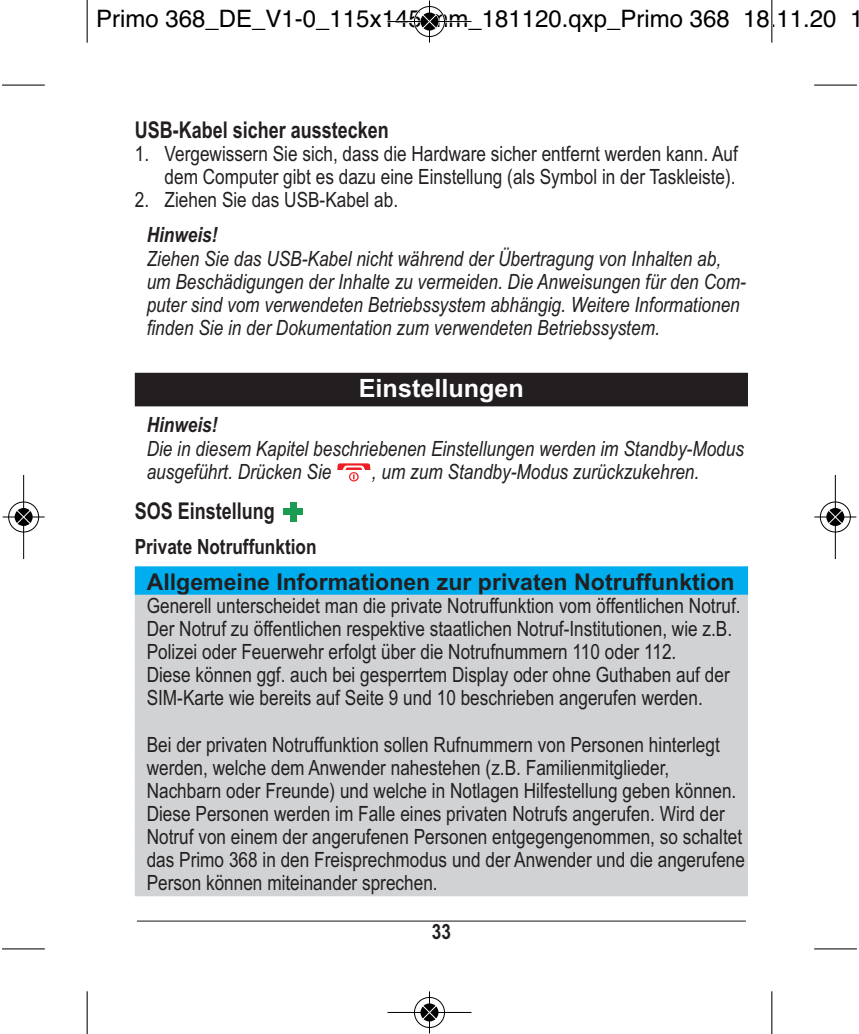
<style>
.page{position:relative;width:859px;height:1034px;background:#fff}
.page>*{position:absolute;margin:0;border:0;box-sizing:border-box;transform-origin:0 0}
.t1{font:700 25.2px "Arial";color:#fff}
.t2{font:24px "Helvetica";color:#000}
.t3{font:700 23.1px "Arial";color:#231f20}
.t4{font:700 23.1px "Arial Narrow";color:#231f20;scale:.95 1}
.t5{font:21px/23.1px "Arial Narrow";color:#231f20}
.t6{font:italic 21px/23.1px "Arial Narrow";color:#231f20}
.t7{font:700 21px "Arial Narrow";color:#231f20}
.t8{font:italic 700 21px "Arial Narrow";color:#231f20}
</style>
<div class="page">
<hr style="left:137px;top:920px;width:609px;height:1px;background:#231f20">
<div style="left:135px;top:372px;width:613px;height:34px;background:#231f20"></div>
<div style="left:135px;top:566px;width:613px;height:29px;background:#00aeef"></div>
<div style="left:135px;top:594px;width:613px;height:24px;background:#d1d2d4"></div>
<div style="left:135px;top:617px;width:613px;height:25px;background:#d1d2d4"></div>
<div style="left:135px;top:640px;width:613px;height:25px;background:#d1d2d4"></div>
<div style="left:135px;top:664px;width:613px;height:24px;background:#d1d2d4"></div>
<div style="left:135px;top:687px;width:613px;height:24px;background:#d1d2d4"></div>
<div style="left:135px;top:710px;width:613px;height:24px;background:#d1d2d4"></div>
<div style="left:135px;top:733px;width:613px;height:24px;background:#d1d2d4"></div>
<div style="left:135px;top:756px;width:613px;height:24px;background:#d1d2d4"></div>
<div style="left:135px;top:779px;width:613px;height:24px;background:#d1d2d4"></div>
<div style="left:135px;top:802px;width:613px;height:24px;background:#d1d2d4"></div>
<div style="left:135px;top:825px;width:613px;height:24px;background:#d1d2d4"></div>
<div style="left:135px;top:848px;width:613px;height:25px;background:#d1d2d4"></div>
<div style="left:135px;top:871px;width:613px;height:25px;background:#d1d2d4"></div>
<svg style="left:337px;top:463px;width:33px;height:18px"></svg>
<div style="left:289px;top:500px;width:9px;height:23px;border:4px solid #fff"></div>
<div style="left:282px;top:506px;width:23px;height:10px;border:4px solid #fff"></div>
<div style="left:290px;top:502px;width:7px;height:19px;background:#1c9c52"></div>
<div style="left:284px;top:508px;width:19px;height:6px;background:#1c9c52"></div>
<hr style="left:87px;top:0;width:1px;height:43px;background:#000">
<hr style="left:2px;top:85px;width:43px;height:1px;background:#000">
<hr style="left:771px;top:0;width:1px;height:43px;background:#000">
<hr style="left:814px;top:85px;width:43px;height:1px;background:#000">
<hr style="left:87px;top:991px;width:1px;height:42px;background:#000">
<hr style="left:2px;top:948px;width:43px;height:1px;background:#000">
<hr style="left:771px;top:991px;width:1px;height:42px;background:#000">
<hr style="left:814px;top:948px;width:43px;height:1px;background:#000">
<div style="left:413px;top:6px;width:32px;height:31px;border:2px solid #fff;border-radius:50%"></div>
<svg style="left:420px;top:12px;width:19px;height:19px"></svg>
<hr style="left:387px;top:21px;width:84px;height:1px;background:#000">
<hr style="left:429px;top:1px;width:1px;height:42px;background:#000">
<div style="left:414px;top:6px;width:31px;height:31px;border:1px solid #000;border-radius:50%"></div>
<svg style="left:420px;top:13px;width:18px;height:18px"></svg>
<svg style="left:422px;top:14px;width:15px;height:15px"></svg>
<div style="left:413px;top:996px;width:32px;height:32px;border:2px solid #fff;border-radius:50%"></div>
<hr style="left:387px;top:1011px;width:84px;height:1px;background:#000">
<hr style="left:429px;top:991px;width:1px;height:42px;background:#000">
<div style="left:414px;top:996px;width:31px;height:31px;border:1px solid #000;border-radius:50%"></div>
<svg style="left:420px;top:1003px;width:18px;height:18px"></svg>
<svg style="left:422px;top:1004px;width:15px;height:15px"></svg>
<div style="left:8px;top:501px;width:32px;height:32px;border:2px solid #fff;border-radius:50%"></div>
<svg style="left:14px;top:507px;width:19px;height:19px"></svg>
<hr style="left:23px;top:475px;width:1px;height:84px;background:#000">
<hr style="left:3px;top:516px;width:42px;height:1px;background:#000">
<div style="left:8px;top:501px;width:31px;height:31px;border:1px solid #000;border-radius:50%"></div>
<svg style="left:15px;top:508px;width:18px;height:18px"></svg>
<svg style="left:16px;top:509px;width:15px;height:15px"></svg>
<div style="left:819px;top:501px;width:32px;height:32px;border:2px solid #fff;border-radius:50%"></div>
<svg style="left:826px;top:507px;width:19px;height:19px"></svg>
<hr style="left:835px;top:475px;width:1px;height:84px;background:#000">
<hr style="left:814px;top:516px;width:42px;height:1px;background:#000">
<div style="left:820px;top:501px;width:31px;height:31px;border:1px solid #000;border-radius:50%"></div>
<svg style="left:826px;top:508px;width:18px;height:18px"></svg>
<svg style="left:828px;top:509px;width:15px;height:15px"></svg>
<p class="t2" style="left:96px;top:10px;width:769px">Primo 368_DE_V1-0_115x145 mm_181120.qxp_Primo 368 18.11.20 1</p>
<p class="t4" style="left:135px;top:121px;width:269px">USB-Kabel sicher ausstecken</p>
<p class="t5" style="left:135px;top:144px;width:605px;text-align:right">1. Vergewissern Sie sich, dass die Hardware sicher entfernt werden kann. Auf dem Computer gibt es dazu eine Einstellung (als Symbol in der Taskleiste).</p>
<p class="t5" style="left:135px;top:190px;width:265px">2. Ziehen Sie das USB-Kabel ab.</p>
<p class="t8" style="left:147px;top:227px;width:72px">Hinweis!</p>
<p class="t6" style="left:147px;top:248px;width:601px">Ziehen Sie das USB-Kabel nicht während der Übertragung von Inhalten ab, um Beschädigungen der Inhalte zu vermeiden. Die Anweisungen für den Com&shy;puter sind vom verwendeten Betriebssystem abhängig. Weitere Informationen finden Sie in der Dokumentation zum verwendeten Betriebssystem.</p>
<p class="t1" style="left:359px;top:379px;width:167px">Einstellungen</p>
<p class="t8" style="left:147px;top:417px;width:72px">Hinweis!</p>
<p class="t6" style="left:147px;top:438px;width:599px">Die in diesem Kapitel beschriebenen Einstellungen werden im Standby-Modus ausgeführt. Drücken Sie</p>
<p class="t6" style="left:372px;top:461px;width:329px">, um zum Standby-Modus zurückzukehren.</p>
<p class="t4" style="left:135px;top:503px;width:149px">SOS Einstellung</p>
<p class="t7" style="left:135px;top:539px;width:183px">Private Notruffunktion</p>
<p class="t3" style="left:147px;top:573px;width:589px">Allgemeine Informationen zur privaten Notruffunktion</p>
<p class="t5" style="left:147px;top:596px;width:595px">Generell unterscheidet man die private Notruffunktion vom öffentlichen Notruf.<br>Der Notruf zu öffentlichen respektive staatlichen Notruf-Institutionen, wie z.B.<br>Polizei oder Feuerwehr erfolgt über die Notrufnummern 110 oder 112.<br>Diese können ggf. auch bei gesperrtem Display oder ohne Guthaben auf der SIM-Karte wie bereits auf Seite 9 und 10 beschrieben angerufen werden.</p>
<p class="t5" style="left:147px;top:734px;width:600px">Bei der privaten Notruffunktion sollen Rufnummern von Personen hinterlegt werden, welche dem Anwender nahestehen (z.B. Familienmitglieder, Nachbarn oder Freunde) und welche in Notlagen Hilfestellung geben können.<br>Diese Personen werden im Falle eines privaten Notrufs angerufen. Wird der Notruf von einem der angerufenen Personen entgegengenommen, so schaltet das Primo 368 in den Freisprechmodus und der Anwender und die angerufene Person können miteinander sprechen.</p>
<p class="t7" style="left:432px;top:924px;width:21px">33</p>
</div>
